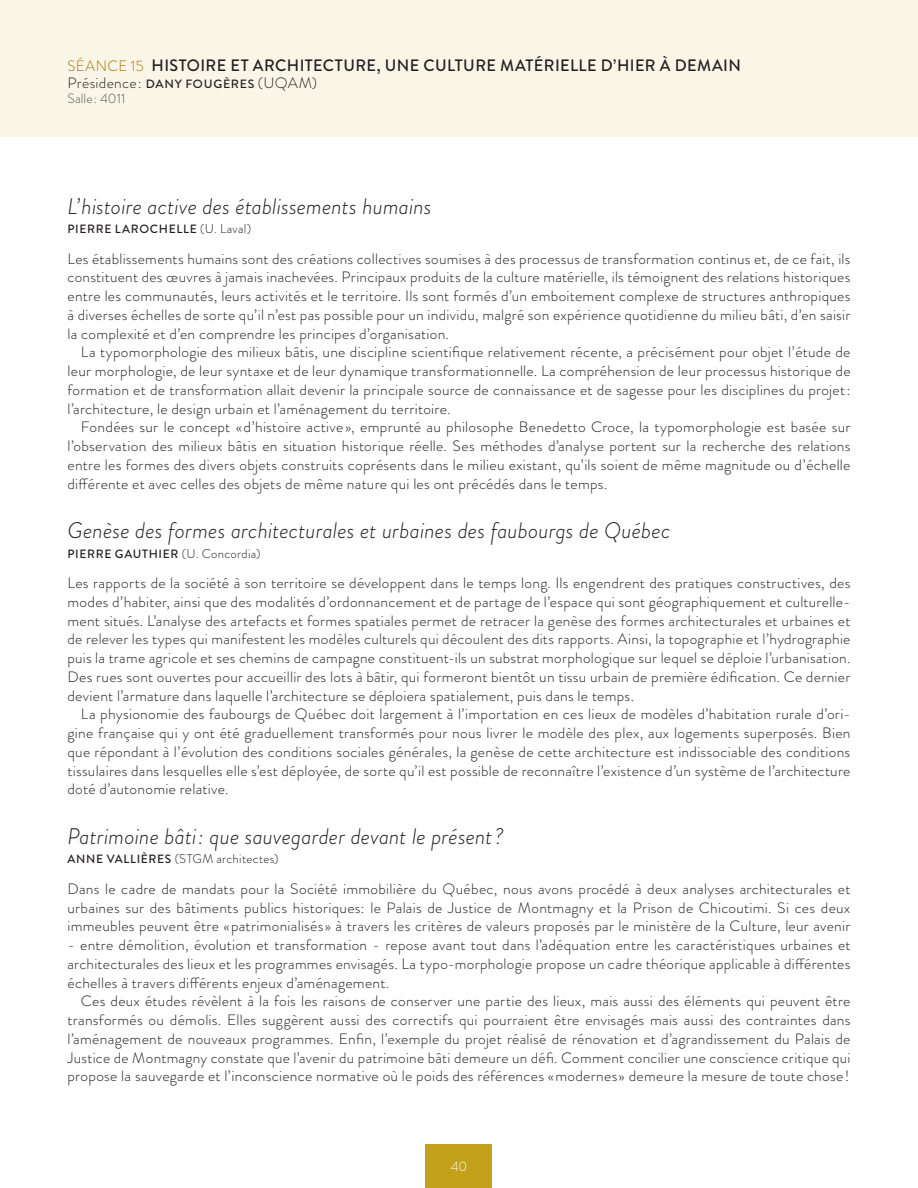
<style>
.page{position:relative;width:918px;height:1188px;background:#fff}
.page>*{position:absolute;margin:0;border:0;box-sizing:border-box;transform-origin:0 0}
.RÉS_Titre_comm__RÉSU{font:italic 300 22.5px "Brandon Grotesque";letter-spacing:.01em;color:#231f20}
.TITRE_SÉANCE-POUR-TD{font:500 16.5px "Brandon Grotesque";letter-spacing:.025em;color:#231f20}
._01-Texte_courant_sa{font:300 15px/18.8px "Brandon Grotesque";letter-spacing:.02em;color:#231f20;text-align:justify}
._01-Texte_courant{font:300 15px/18.8px "Brandon Grotesque";letter-spacing:.015em;color:#231f20;text-align:justify}
.Présidence{font:300 15px "Brandon Grotesque";letter-spacing:.02em;color:#231f20}
.LIEU{font:300 13.5px "Brandon Grotesque";letter-spacing:.005em;color:#57585a}
.t1{font:300 13.5px "Brandon Grotesque";color:#fff}
.Conférenciers_ères{font:300 12.75px "Brandon Grotesque";letter-spacing:.025em;color:#231f20}
.Conférenciers_ères-2{font:500 12px "Brandon Grotesque";letter-spacing:.055em;color:#231f20}
.s1{font-weight:300;font-size:15px;color:#a57403}
.s2{font-weight:500;font-size:12px}
.s3{font-weight:300;font-size:12.75px}
</style>
<div class="page">
<div style="left:0;top:0;width:918px;height:137px;background:#f9f6e7"></div>
<div style="left:426px;top:1145px;width:66px;height:43px;background:#c3a119"></div>
<p class="TITRE_SÉANCE-POUR-TD" style="left:68px;top:54px;width:675px"><span class="s1">SÉANCE 15</span> HISTOIRE ET ARCHITECTURE, UNE CULTURE MATÉRIELLE D’HIER À DEMAIN</p>
<p class="Présidence" style="left:68px;top:72px;width:251px">Présidence: <span class="s2">DANY FOUGÈRES</span> (UQAM)</p>
<p class="LIEU" style="left:68px;top:89px;width:60px">Salle: 4011</p>
<p class="RÉS_Titre_comm__RÉSU" style="left:68px;top:191px;width:366px">L’histoire active des établissements humains</p>
<p class="Conférenciers_ères-2" style="left:68px;top:221px;width:185px">PIERRE LAROCHELLE <span class="s3">(U. Laval)</span></p>
<p class="_01-Texte_courant_sa" style="left:68px;top:249px;width:785px">Les établissements humains sont des créations collectives soumises à des processus de transformation continus et, de ce fait, ils constituent des œuvres à jamais inachevées. Principaux produits de la culture matérielle, ils témoignent des relations historiques entre les communautés, leurs activités et le territoire. Ils sont formés d’un emboitement complexe de structures anthropiques à diverses échelles de sorte qu’il n’est pas possible pour un individu, malgré son expérience quotidienne du milieu bâti, d’en saisir la complexité et d’en comprendre les principes d’organisation.</p>
<p class="_01-Texte_courant" style="left:68px;top:343px;width:785px;text-indent:13px">La typomorphologie des milieux bâtis, une discipline scientifique relativement récente, a précisément pour objet l’étude de leur morphologie, de leur syntaxe et de leur dynamique transformationnelle. La compréhension de leur processus historique de formation et de transformation allait devenir la principale source de connaissance et de sagesse pour les disciplines du projet: l’architecture, le design urbain et l’aménagement du territoire.</p>
<p class="_01-Texte_courant" style="left:68px;top:418px;width:785px;text-indent:13px">Fondées sur le concept «d’histoire active», emprunté au philosophe Benedetto Croce, la typomorphologie est basée sur l’observation des milieux bâtis en situation historique réelle. Ses méthodes d’analyse portent sur la recherche des relations entre les formes des divers objets construits coprésents dans le milieu existant, qu’ils soient de même magnitude ou d’échelle différente et avec celles des objets de même nature qui les ont précédés dans le temps.</p>
<p class="RÉS_Titre_comm__RÉSU" style="left:68px;top:515px;width:604px">Genèse des formes architecturales et urbaines des faubourgs de Québec</p>
<p class="Conférenciers_ères-2" style="left:68px;top:545px;width:194px">PIERRE GAUTHIER <span class="s3">(U. Concordia)</span></p>
<p class="_01-Texte_courant_sa" style="left:68px;top:574px;width:784px">Les rapports de la société à son territoire se développent dans le temps long. Ils engendrent des pratiques constructives, des modes d’habiter, ainsi que des modalités d’ordonnancement et de partage de l’espace qui sont géographiquement et culturelle&shy;ment situés. L’analyse des artefacts et formes spatiales permet de retracer la genèse des formes architecturales et urbaines et de relever les types qui manifestent les modèles culturels qui découlent des dits rapports. Ainsi, la topographie et l’hydrographie puis la trame agricole et ses chemins de campagne constituent-ils un substrat morphologique sur lequel se déploie l’urbanisation.<br>Des rues sont ouvertes pour accueillir des lots à bâtir, qui formeront bientôt un tissu urbain de première édification. Ce dernier devient l’armature dans laquelle l’architecture se déploiera spatialement, puis dans le temps.</p>
<p class="_01-Texte_courant" style="left:68px;top:705px;width:785px;text-indent:13px">La physionomie des faubourgs de Québec doit largement à l’importation en ces lieux de modèles d’habitation rurale d’ori&shy;gine française qui y ont été graduellement transformés pour nous livrer le modèle des plex, aux logements superposés. Bien que répondant à l’évolution des conditions sociales générales, la genèse de cette architecture est indissociable des conditions tissulaires dans lesquelles elle s’est déployée, de sorte qu’il est possible de reconnaître l’existence d’un système de l’architecture doté d’autonomie relative.</p>
<p class="RÉS_Titre_comm__RÉSU" style="left:68px;top:821px;width:438px">Patrimoine bâti: que sauvegarder devant le présent?</p>
<p class="Conférenciers_ères" style="left:68px;top:850px;width:213px"><span class="s2">ANNE VALLIÈRES</span> (STGM architectes)</p>
<p class="_01-Texte_courant_sa" style="left:68px;top:879px;width:784px">Dans le cadre de mandats pour la Société immobilière du Québec, nous avons procédé à deux analyses architecturales et urbaines sur des bâtiments publics historiques: le Palais de Justice de Montmagny et la Prison de Chicoutimi. Si ces deux immeubles peuvent être «patrimonialisés» à travers les critères de valeurs proposés par le ministère de la Culture, leur avenir</p>
<p class="_01-Texte_courant_sa" style="left:68px;top:936px;width:785px">- entre démolition, évolution et transformation - repose avant tout dans l’adéquation entre les caractéristiques urbaines et architecturales des lieux et les programmes envisagés. La typo-morphologie propose un cadre théorique applicable à différentes échelles à travers différents enjeux d’aménagement.</p>
<p class="_01-Texte_courant" style="left:68px;top:992px;width:785px;text-indent:13px">Ces deux études révèlent à la fois les raisons de conserver une partie des lieux, mais aussi des éléments qui peuvent être transformés ou démolis. Elles suggèrent aussi des correctifs qui pourraient être envisagés mais aussi des contraintes dans l’aménagement de nouveaux programmes. Enfin, l’exemple du projet réalisé de rénovation et d’agrandissement du Palais de Justice de Montmagny constate que l’avenir du patrimoine bâti demeure un défi. Comment concilier une conscience critique qui propose la sauvegarde et l’inconscience normative où le poids des références «modernes» demeure la mesure de toute chose!</p>
<p class="t1" style="left:451px;top:1157px;width:18px">40</p>
</div>
